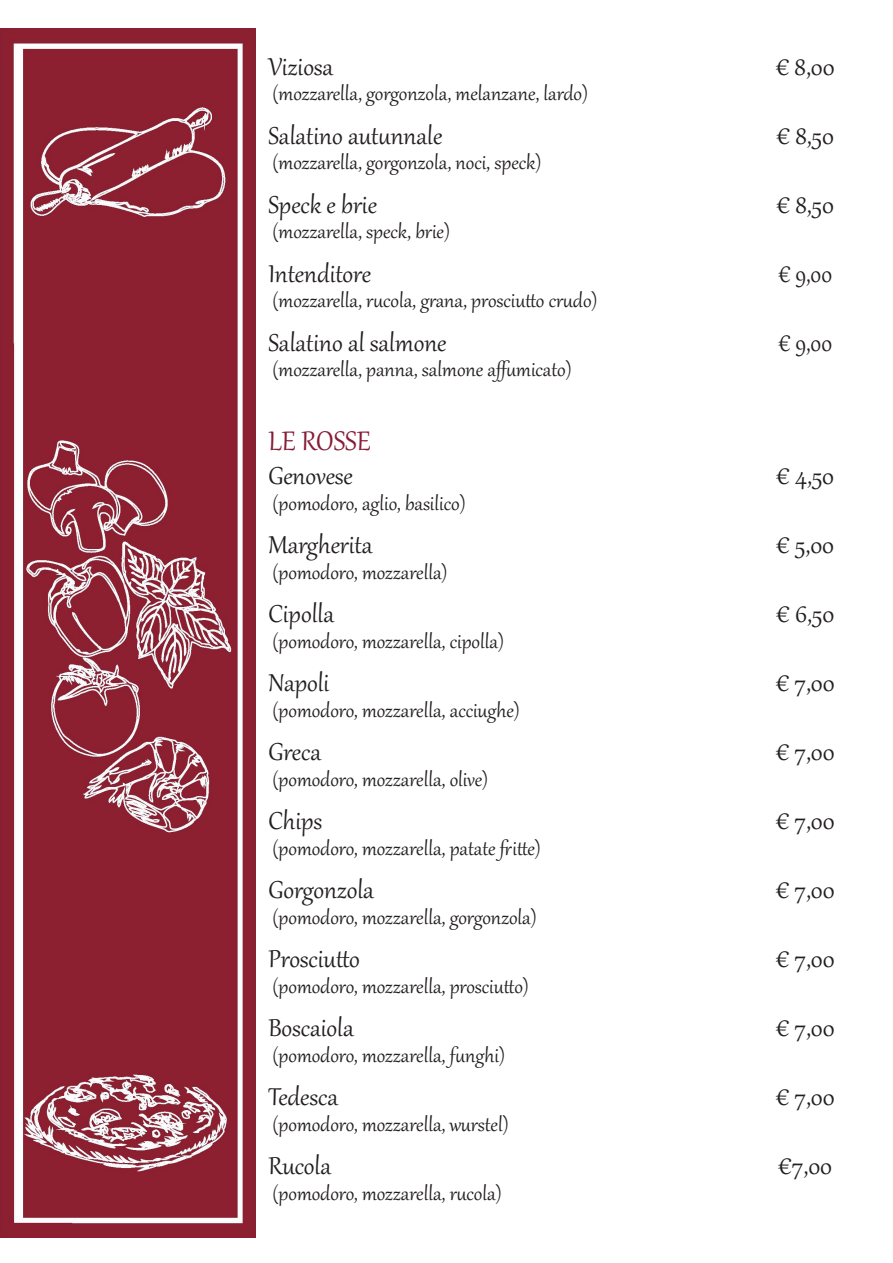
<style>
.page{position:relative;width:893px;height:1263px;background:#fff}
.page>*{position:absolute;margin:0;border:0;box-sizing:border-box;transform-origin:0 0}
.t1{font:33px "Gabriola";color:#871c37}
.t2{font:30px "Gabriola";color:#231f20}
.t3{font:30px "Gabriola";color:#231f20;scale:.9 1}
.t4{font:24px "Gabriola";color:#231f20}
</style>
<div class="page">
<img style="left:0;top:29px;width:256px;height:1208px">
<p class="t2" style="left:268px;top:47px;width:66px">Viziosa</p>
<p class="t4" style="left:273px;top:78px;width:317px">(mozzarella, gorgonzola, melanzane, lardo)</p>
<p class="t2" style="left:268px;top:116px;width:175px">Salatino autunnale</p>
<p class="t4" style="left:273px;top:147px;width:270px">(mozzarella, gorgonzola, noci, speck)</p>
<p class="t2" style="left:268px;top:185px;width:110px">Speck e brie</p>
<p class="t4" style="left:273px;top:216px;width:179px">(mozzarella, speck, brie)</p>
<p class="t2" style="left:268px;top:254px;width:104px">Intenditore</p>
<p class="t4" style="left:273px;top:285px;width:326px">(mozzarella, rucola, grana, prosciutto crudo)</p>
<p class="t2" style="left:268px;top:323px;width:180px">Salatino al salmone</p>
<p class="t4" style="left:273px;top:354px;width:301px">(mozzarella, panna, salmone affumicato)</p>
<p class="t1" style="left:268px;top:419px;width:104px">LE ROSSE</p>
<p class="t2" style="left:268px;top:456px;width:86px">Genovese</p>
<p class="t4" style="left:273px;top:487px;width:195px">(pomodoro, aglio, basilico)</p>
<p class="t2" style="left:268px;top:525px;width:106px">Margherita</p>
<p class="t4" style="left:273px;top:556px;width:176px">(pomodoro, mozzarella)</p>
<p class="t2" style="left:268px;top:594px;width:67px">Cipolla</p>
<p class="t4" style="left:273px;top:625px;width:233px">(pomodoro, mozzarella, cipolla)</p>
<p class="t2" style="left:268px;top:663px;width:62px">Napoli</p>
<p class="t4" style="left:273px;top:694px;width:249px">(pomodoro, mozzarella, acciughe)</p>
<p class="t2" style="left:268px;top:732px;width:54px">Greca</p>
<p class="t4" style="left:273px;top:763px;width:217px">(pomodoro, mozzarella, olive)</p>
<p class="t2" style="left:268px;top:801px;width:55px">Chips</p>
<p class="t4" style="left:273px;top:832px;width:270px">(pomodoro, mozzarella, patate fritte)</p>
<p class="t2" style="left:268px;top:870px;width:107px">Gorgonzola</p>
<p class="t4" style="left:273px;top:901px;width:266px">(pomodoro, mozzarella, gorgonzola)</p>
<p class="t2" style="left:268px;top:939px;width:93px">Prosciutto</p>
<p class="t4" style="left:273px;top:970px;width:258px">(pomodoro, mozzarella, prosciutto)</p>
<p class="t2" style="left:268px;top:1008px;width:87px">Boscaiola</p>
<p class="t4" style="left:273px;top:1039px;width:234px">(pomodoro, mozzarella, funghi)</p>
<p class="t2" style="left:268px;top:1077px;width:71px">Tedesca</p>
<p class="t4" style="left:273px;top:1108px;width:237px">(pomodoro, mozzarella, wurstel)</p>
<p class="t2" style="left:268px;top:1146px;width:64px">Rucola</p>
<p class="t4" style="left:273px;top:1177px;width:230px">(pomodoro, mozzarella, rucola)</p>
<p class="t2" style="left:775px;top:47px;width:61px">€ 8,00</p>
<p class="t2" style="left:776px;top:116px;width:59px">€ 8,50</p>
<p class="t2" style="left:776px;top:185px;width:59px">€ 8,50</p>
<p class="t3" style="left:778px;top:254px;width:62px">€ 9,00</p>
<p class="t3" style="left:778px;top:323px;width:62px">€ 9,00</p>
<p class="t2" style="left:776px;top:456px;width:60px">€ 4,50</p>
<p class="t2" style="left:776px;top:525px;width:60px">€ 5,00</p>
<p class="t2" style="left:776px;top:594px;width:60px">€ 6,50</p>
<p class="t2" style="left:775px;top:663px;width:61px">€ 7,00</p>
<p class="t2" style="left:775px;top:732px;width:61px">€ 7,00</p>
<p class="t2" style="left:775px;top:801px;width:61px">€ 7,00</p>
<p class="t2" style="left:775px;top:870px;width:61px">€ 7,00</p>
<p class="t2" style="left:775px;top:939px;width:61px">€ 7,00</p>
<p class="t2" style="left:775px;top:1008px;width:61px">€ 7,00</p>
<p class="t2" style="left:775px;top:1077px;width:61px">€ 7,00</p>
<p class="t2" style="left:778px;top:1146px;width:56px">€7,00</p>
</div>
